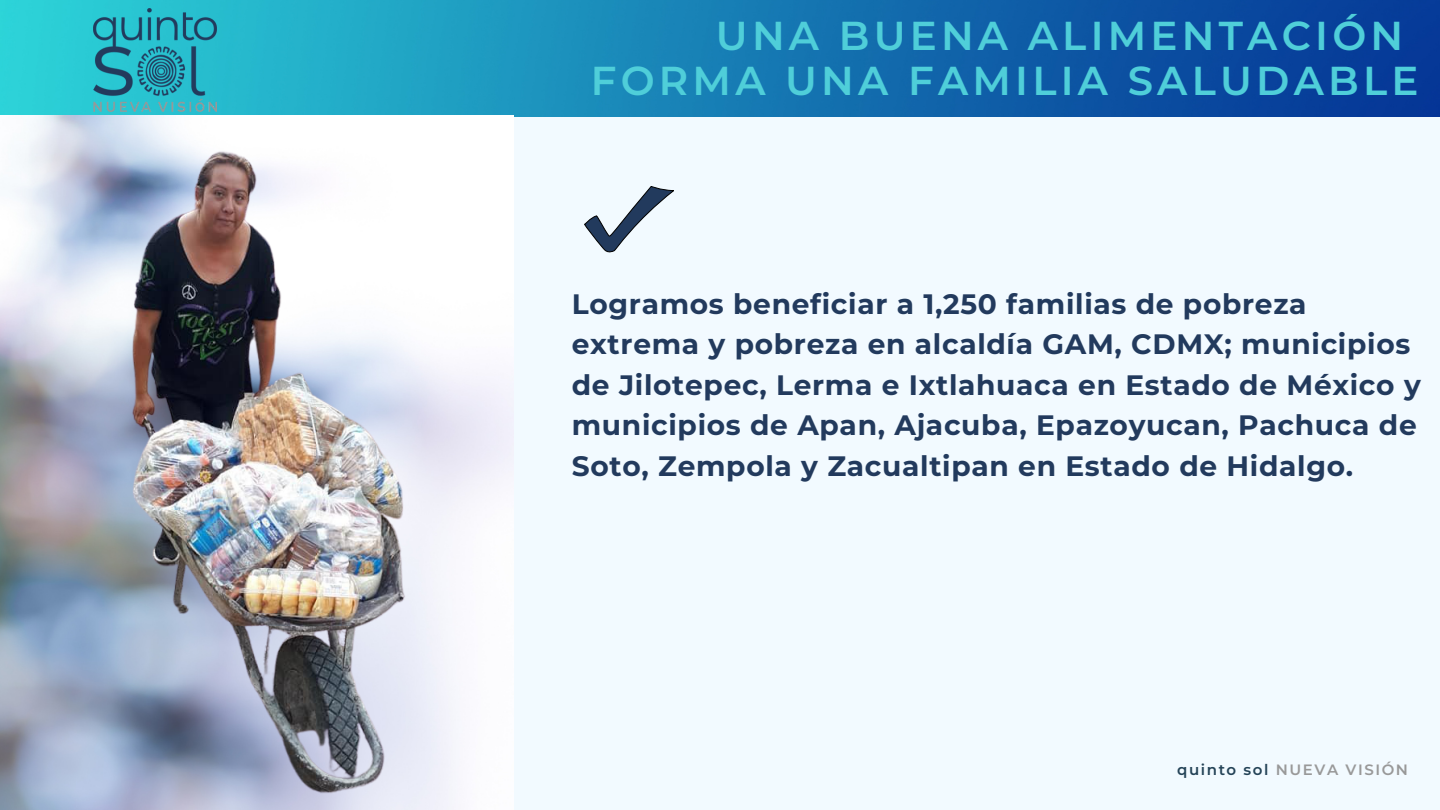
<style>
.page{position:relative;width:1440px;height:810px;background:#f2faff}
.page>*{position:absolute;margin:0;border:0;box-sizing:border-box;transform-origin:0 0}
.t1{font:600 40.4px "Montserrat";letter-spacing:.105em;color:#4fced9}
.t2{font:700 28.1px/40.5px "Montserrat";letter-spacing:.025em;color:#223a5d}
.t3{font:600 15px "Montserrat";letter-spacing:.105em;color:#999}
.s1{color:#244357}
.s2{color:#989898}
</style>
<div class="page">
<img style="left:0;top:0;width:1440px;height:116px">
<img style="left:93px;top:9px;width:124px;height:64px">
<img style="left:436px;top:116px;width:78px;height:694px">
<img style="left:0;top:73px;width:436px;height:737px">
<svg style="left:585px;top:186px;width:89px;height:67px"></svg>
<p class="t1" style="left:716px;top:10px;width:689px">UNA BUENA ALIMENTACIÓN</p>
<p class="t1" style="left:591px;top:55px;width:829px">FORMA UNA FAMILIA SALUDABLE</p>
<p class="t2" style="left:572px;top:283px;width:850px">Logramos beneficiar a 1,250 familias de pobreza extrema y pobreza en alcaldía GAM, CDMX; municipios de Jilotepec, Lerma e Ixtlahuaca en Estado de México y municipios de Apan, Ajacuba, Epazoyucan, Pachuca de Soto, Zempola y Zacualtipan en Estado de Hidalgo.</p>
<p class="t3" style="left:1177px;top:761px;width:232px"><span class="s1">quinto sol</span> NUEVA VISIÓ<span class="s2">N</span></p>
</div>
